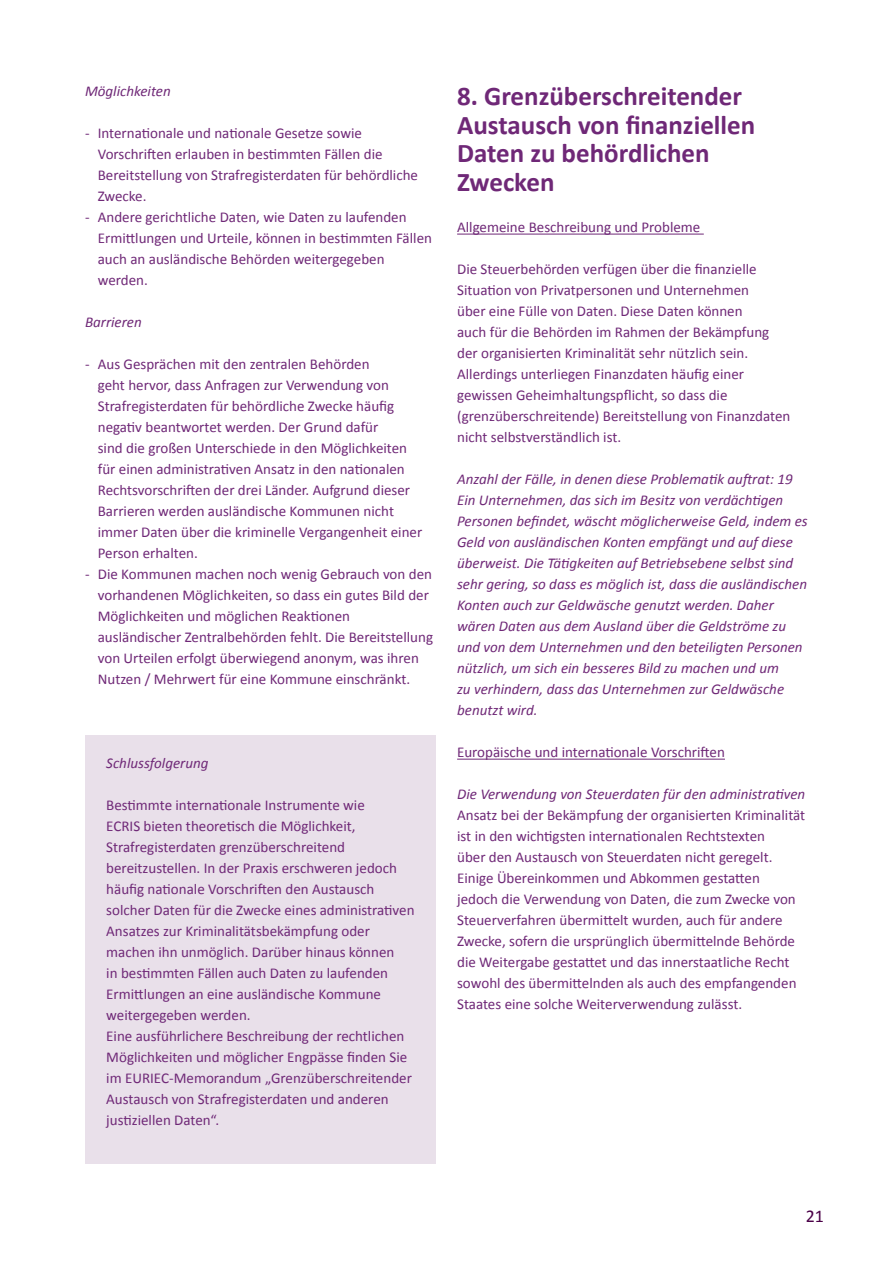
<style>
.page{position:relative;width:893px;height:1263px;background:#fff}
.page>*{position:absolute;margin:0;border:0;box-sizing:border-box;transform-origin:0 0}
.t1{font:700 27px/28.5px "Calibri";color:#6f2877}
.t2{font:18px "Calibri";color:#4b0048}
.t3{font:15px/21px "Calibri";color:#6f2877}
.t4{font:italic 15px/21px "Calibri";color:#6f2877}
</style>
<div class="page">
<hr style="left:457px;top:234px;width:247px;height:1px;background:#6f2877">
<hr style="left:457px;top:759px;width:268px;height:1px;background:#6f2877">
<div style="left:85px;top:735px;width:351px;height:429px;background:#e9e0ea"></div>
<p class="t4" style="left:85px;top:80px;width:87px">Möglichkeiten</p>
<p class="t3" style="left:98px;top:122px;width:322px;text-indent:-13px">- Internationale und nationale Gesetze sowie Vorschriften erlauben in bestimmten Fällen die Bereitstellung von Strafregisterdaten für behördliche Zwecke.</p>
<p class="t3" style="left:98px;top:206px;width:336px;text-indent:-13px">- Andere gerichtliche Daten, wie Daten zu laufenden Ermittlungen und Urteile, können in bestimmten Fällen auch an ausländische Behörden weitergegeben werden.</p>
<p class="t4" style="left:85px;top:311px;width:58px">Barrieren</p>
<p class="t3" style="left:98px;top:353px;width:326px;text-indent:-13px">- Aus Gesprächen mit den zentralen Behörden<br>geht hervor, dass Anfragen zur Verwendung von Strafregisterdaten für behördliche Zwecke häufig negativ beantwortet werden. Der Grund dafür<br>sind die großen Unterschiede in den Möglichkeiten für einen administrativen Ansatz in den nationalen Rechtsvorschriften der drei Länder. Aufgrund dieser Barrieren werden ausländische Kommunen nicht immer Daten über die kriminelle Vergangenheit einer Person erhalten.</p>
<p class="t3" style="left:98px;top:563px;width:337px;text-indent:-13px">- Die Kommunen machen noch wenig Gebrauch von den vorhandenen Möglichkeiten, so dass ein gutes Bild der Möglichkeiten und möglichen Reaktionen ausländischer Zentralbehörden fehlt. Die Bereitstellung von Urteilen erfolgt überwiegend anonym, was ihren Nutzen / Mehrwert für eine Kommune einschränkt.</p>
<p class="t4" style="left:106px;top:752px;width:104px">Schlussfolgerung</p>
<p class="t3" style="left:106px;top:794px;width:310px">Bestimmte internationale Instrumente wie<br>ECRIS bieten theoretisch die Möglichkeit, Strafregisterdaten grenzüberschreitend bereitzustellen. In der Praxis erschweren jedoch häufig nationale Vorschriften den Austausch solcher Daten für die Zwecke eines administrativen Ansatzes zur Kriminalitätsbekämpfung oder machen ihn unmöglich. Darüber hinaus können<br>in bestimmten Fällen auch Daten zu laufenden Ermittlungen an eine ausländische Kommune weitergegeben werden.<br>Eine ausführlichere Beschreibung der rechtlichen Möglichkeiten und möglicher Engpässe finden Sie im EURIEC-Memorandum „Grenzüberschreitender Austausch von Strafregisterdaten und anderen justiziellen Daten“.</p>
<h1 class="t1" style="left:457px;top:81px;width:300px">8. Grenzüberschreitender<br>Austausch von finanziellen<br>Daten zu behördlichen<br>Zwecken</h1>
<p class="t3" style="left:457px;top:216px;width:245px">Allgemeine Beschreibung und Probleme</p>
<p class="t3" style="left:457px;top:258px;width:335px">Die Steuerbehörden verfügen über die finanzielle Situation von Privatpersonen und Unternehmen<br>über eine Fülle von Daten. Diese Daten können<br>auch für die Behörden im Rahmen der Bekämpfung der organisierten Kriminalität sehr nützlich sein.<br>Allerdings unterliegen Finanzdaten häufig einer gewissen Geheimhaltungspflicht, so dass die (grenzüberschreitende) Bereitstellung von Finanzdaten nicht selbstverständlich ist.</p>
<p class="t4" style="left:457px;top:468px;width:352px">Anzahl der Fälle, in denen diese Problematik auftrat: 19<br>Ein Unternehmen, das sich im Besitz von verdächtigen Personen befindet, wäscht möglicherweise Geld, indem es Geld von ausländischen Konten empfängt und auf diese überweist. Die Tätigkeiten auf Betriebsebene selbst sind sehr gering, so dass es möglich ist, dass die ausländischen Konten auch zur Geldwäsche genutzt werden. Daher wären Daten aus dem Ausland über die Geldströme zu und von dem Unternehmen und den beteiligten Personen nützlich, um sich ein besseres Bild zu machen und um<br>zu verhindern, dass das Unternehmen zur Geldwäsche benutzt wird.</p>
<p class="t3" style="left:457px;top:741px;width:269px">Europäische und internationale Vorschriften</p>
<p class="t4" style="left:457px;top:783px;width:350px">Die Verwendung von Steuerdaten für den administrativen</p>
<p class="t3" style="left:457px;top:804px;width:350px">Ansatz bei der Bekämpfung der organisierten Kriminalität ist in den wichtigsten internationalen Rechtstexten<br>über den Austausch von Steuerdaten nicht geregelt.<br>Einige Übereinkommen und Abkommen gestatten<br>jedoch die Verwendung von Daten, die zum Zwecke von Steuerverfahren übermittelt wurden, auch für andere Zwecke, sofern die ursprünglich übermittelnde Behörde die Weitergabe gestattet und das innerstaatliche Recht sowohl des übermittelnden als auch des empfangenden Staates eine solche Weiterverwendung zulässt.</p>
<p class="t2" style="left:806px;top:1204px;width:20px">21</p>
</div>
